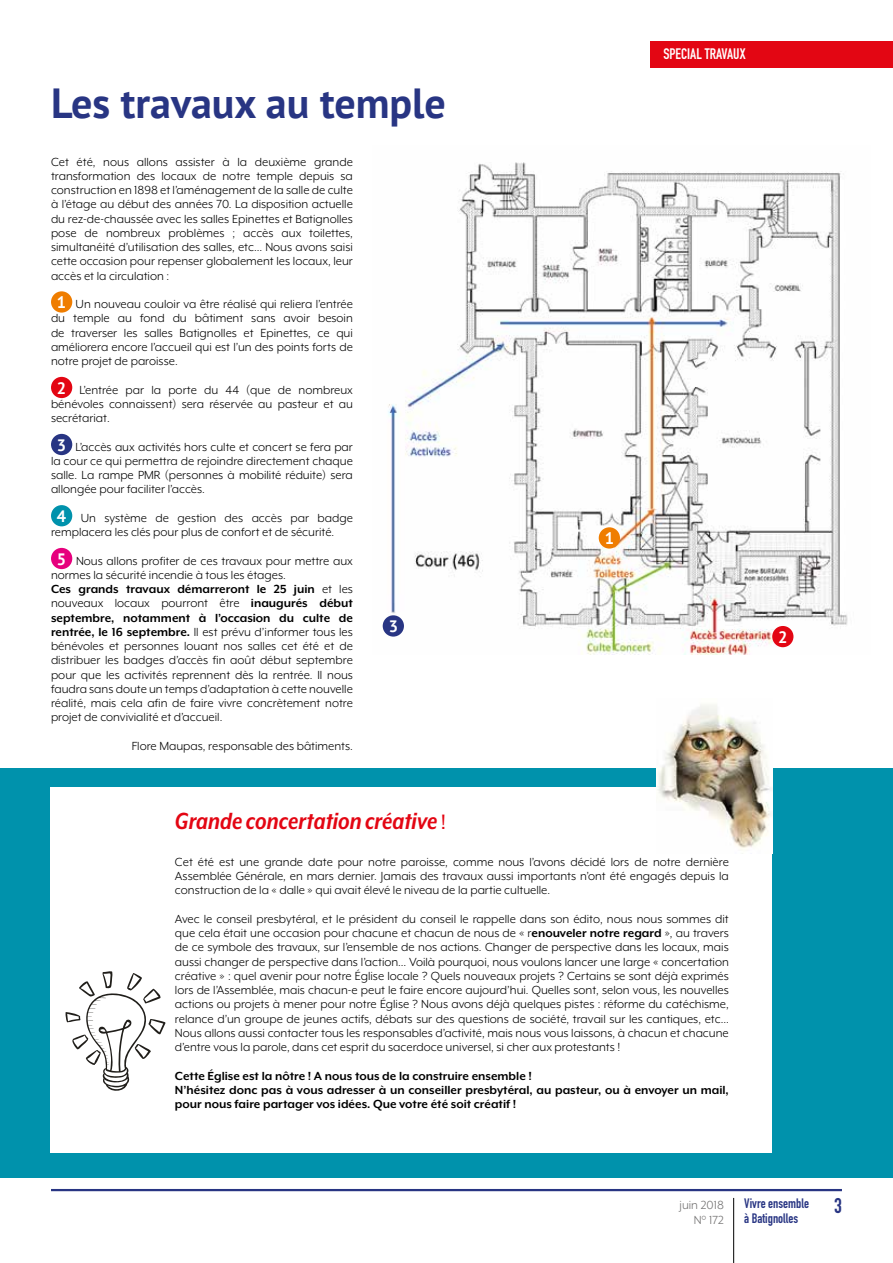
<style>
.page{position:relative;width:893px;height:1263px;background:#fff}
.page>*{position:absolute;margin:0;border:0;box-sizing:border-box;transform-origin:0 0}
.t1{font:700 42px "PT Sans";color:#283583}
.t2{font:italic 700 27px "Mr Eaves XL Mod Nar OT";color:#e30613}
.t3{font:700 21px "DIN Condensed";color:#283583}
.t4{font:700 16.5px "PT Sans";color:#fff}
.t5{font:700 15px "DIN Condensed";color:#fff}
.t6{font:13.5px/14.2px "Mr Eaves XL Mod OT";color:#000;text-align:justify}
.t7{font:700 13.5px/14.2px "Mr Eaves XL Mod OT";color:#000}
.t8{font:700 13.5px/15px "DIN Condensed";color:#283583}
.t9{font:13.5px/15px "Mr Eaves XL Mod OT";color:#706f6f;text-align:right}
.s1{font-family:"PT Sans";font-weight:700;font-size:16.5px;color:#fff}
.s2{font-weight:700}
.s3{font-weight:400;font-style:normal;font-size:24px}
</style>
<div class="page">
<hr style="left:51px;top:1189px;width:791px;height:2px;background:#283583">
<hr style="left:733px;top:1198px;width:1px;height:65px;background:#000">
<div style="left:0;top:768px;width:893px;height:409px;background:#0092ac"></div>
<div style="left:50px;top:787px;width:721px;height:365px;background:#fff"></div>
<div style="left:51px;top:291px;width:21px;height:22px;background:#ef7d00;border-radius:50%"></div>
<div style="left:51px;top:377px;width:21px;height:21px;background:#e30613;border-radius:50%"></div>
<div style="left:51px;top:434px;width:21px;height:21px;background:#283583;border-radius:50%"></div>
<div style="left:51px;top:505px;width:21px;height:21px;background:#0092ac;border-radius:50%"></div>
<div style="left:51px;top:548px;width:21px;height:21px;background:#e6007d;border-radius:50%"></div>
<div style="left:651px;top:41px;width:242px;height:27px;background:#e30613"></div>
<img style="left:382px;top:162px;width:466px;height:493px">
<div style="left:599px;top:527px;width:21px;height:22px;background:#ef7d00;border-radius:50%"></div>
<div style="left:772px;top:626px;width:21px;height:21px;background:#e30613;border-radius:50%"></div>
<div style="left:383px;top:615px;width:21px;height:22px;background:#283583;border-radius:50%"></div>
<svg style="left:65px;top:971px;width:101px;height:120px"></svg>
<img style="left:656px;top:704px;width:116px;height:149px">
<h1 class="t1" style="left:51px;top:75px;width:396px">Les travaux au temple</h1>
<p class="t6" style="left:51px;top:154px;width:303px">Cet été, nous allons assister à la deuxième grande transformation des locaux de notre temple depuis sa construction en 1898 et l’aménagement de la salle de culte à l’étage au début des années 70. La disposition actuelle du rez-de-chaussée avec les salles Epinettes et Batignolles pose de nombreux problèmes ; accès aux toilettes, simultanéité d’utilisation des salles, etc… Nous avons saisi cette occasion pour repenser globalement les locaux, leur accès et la circulation :</p>
<p class="t6" style="left:51px;top:297px;width:303px;text-indent:6px"><span class="s1">1</span> Un nouveau couloir va être réalisé qui reliera l’entrée du temple au fond du bâtiment sans avoir besoin de traverser les salles Batignolles et Epinettes, ce qui améliorera encore l’accueil qui est l’un des points forts de notre projet de paroisse.</p>
<p class="t6" style="left:51px;top:382px;width:303px;text-indent:6px"><span class="s1">2</span> L’entrée par la porte du 44 (que de nombreux bénévoles connaissent) sera réservée au pasteur et au secrétariat.</p>
<p class="t6" style="left:51px;top:439px;width:303px;text-indent:6px"><span class="s1">3</span> L’accès aux activités hors culte et concert se fera par la cour ce qui permettra de rejoindre directement chaque salle. La rampe PMR (personnes à mobilité réduite) sera allongée pour faciliter l’accès.</p>
<p class="t6" style="left:51px;top:511px;width:303px;text-indent:6px"><span class="s1">4</span> Un système de gestion des accès par badge remplacera les clés pour plus de confort et de sécurité.</p>
<p class="t6" style="left:51px;top:553px;width:303px;text-align:left;text-indent:6px"><span class="s1">5</span> Nous allons profiter de ces travaux pour mettre aux normes la sécurité incendie à tous les étages.<br><span class="s2">Ces grands travaux démarreront le 25 juin</span> et les nouveaux locaux pourront être <span class="s2">inaugurés début septembre, notamment à l’occasion du culte de rentrée, le 16 septembre.</span> Il est prévu d’informer tous les bénévoles et personnes louant nos salles cet été et de distribuer les badges d’accès fin août début septembre pour que les activités reprennent dès la rentrée. Il nous faudra sans doute un temps d’adaptation à cette nouvelle réalité, mais cela afin de faire vivre concrètement notre projet de convivialité et d’accueil.</p>
<p class="t6" style="left:132px;top:739px;width:223px">Flore Maupas, responsable des bâtiments.</p>
<p class="t4" style="left:389px;top:616px;width:11px">3</p>
<p class="t5" style="left:663px;top:44px;width:84px">SPECIAL TRAVAUX</p>
<p class="t4" style="left:605px;top:528px;width:11px">1</p>
<h2 class="t2" style="left:175px;top:807px;width:272px">Grande concertation créative <span class="s3">!</span></h2>
<p class="t6" style="left:175px;top:854px;width:555px">Cet été est une grande date pour notre paroisse, comme nous l’avons décidé lors de notre dernière Assemblée Générale, en mars dernier. Jamais des travaux aussi importants n’ont été engagés depuis la construction de la « dalle » qui avait élevé le niveau de la partie cultuelle.</p>
<p class="t6" style="left:175px;top:911px;width:555px">Avec le conseil presbytéral, et le président du conseil le rappelle dans son édito, nous nous sommes dit que cela était une occasion pour chacune et chacun de nous de « r<span class="s2">enouveler notre regard</span> », au travers de ce symbole des travaux, sur l’ensemble de nos actions. Changer de perspective dans les locaux, mais aussi changer de perspective dans l’action… Voilà pourquoi, nous voulons lancer une large « concertation créative » : quel avenir pour notre Église locale ? Quels nouveaux projets ? Certains se sont déjà exprimés lors de l’Assemblée, mais chacun-e peut le faire encore aujourd’hui. Quelles sont, selon vous, les nouvelles actions ou projets à mener pour notre Église ? Nous avons déjà quelques pistes : réforme du catéchisme, relance d’un groupe de jeunes actifs, débats sur des questions de société, travail sur les cantiques, etc… Nous allons aussi contacter tous les responsables d’activité, mais nous vous laissons, à chacun et chacune d’entre vous la parole, dans cet esprit du sacerdoce universel, si cher aux protestants !</p>
<p class="t7" style="left:175px;top:1068px;width:555px">Cette Église est la nôtre ! A nous tous de la construire ensemble !<br>N’hésitez donc pas à vous adresser à un conseiller presbytéral, au pasteur, ou à envoyer un mail, pour nous faire partager vos idées. Que votre été soit créatif !</p>
<p class="t4" style="left:778px;top:626px;width:11px">2</p>
<p class="t9" style="left:680px;top:1197px;width:46px">juin 2018<br>N° 172</p>
<p class="t8" style="left:744px;top:1195px;width:66px">Vivre ensemble à Batignolles</p>
<h3 class="t3" style="left:834px;top:1191px;width:9px">3</h3>
</div>
